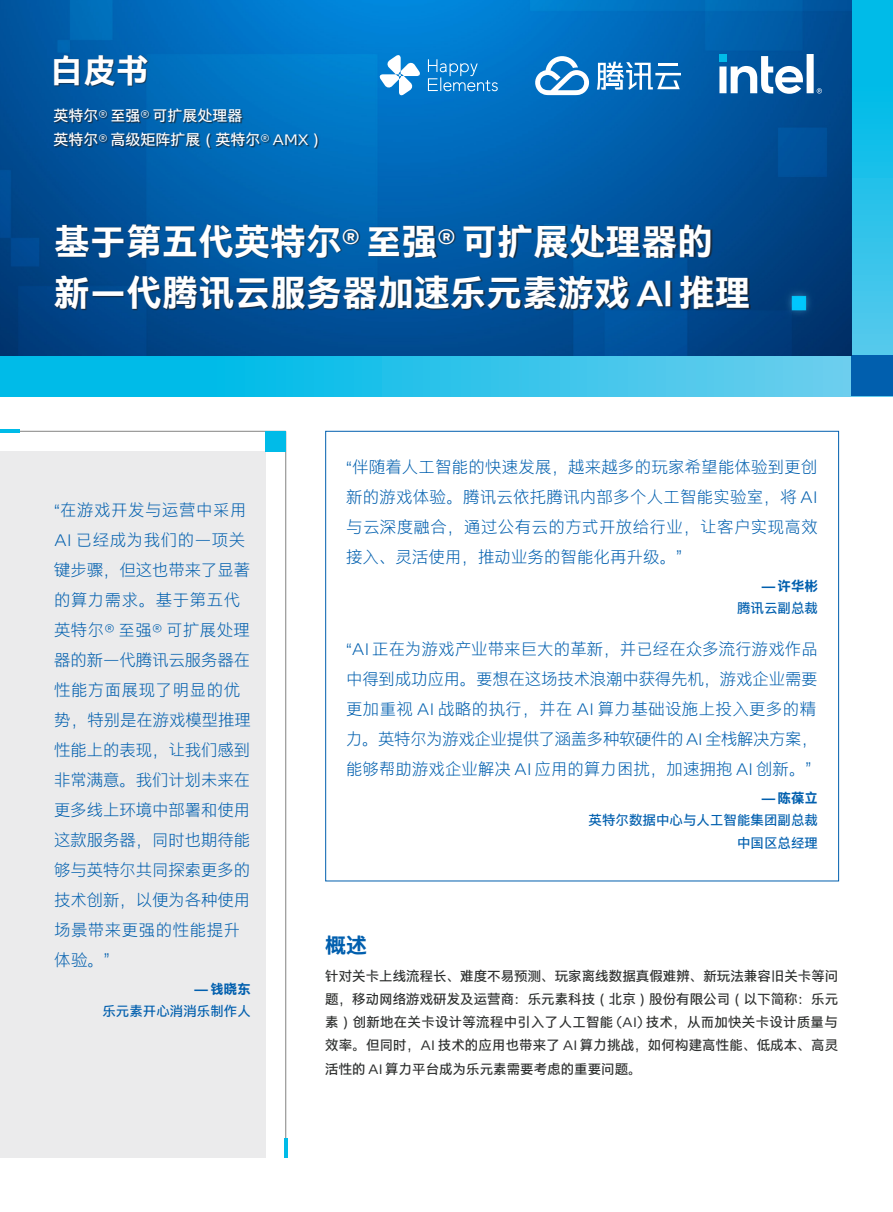
<style>
.page{position:relative;width:893px;height:1212px;background:#fff}
.page>*{position:absolute;margin:0;border:0;box-sizing:border-box;transform-origin:0 0}
.t1{font:700 36px/51px "Intel Clear Hans";color:#fff}
.t2{font:700 33px "Intel Clear Hans";color:#fff}
.t3{font:700 21px "Intel Clear Hans";color:#015fae}
.t4{font:300 16.5px/30px "Intel Clear Hans";color:#015fae;text-align:justify}
.t5{font:15px "Intel Clear Hans";color:#fff}
.t6{font:13.5px/23.2px "Intel Clear Hans";letter-spacing:.005em;color:#2d2f2e;text-align:justify}
.t7{font:13.5px "Intel Clear Hans";color:#015fae}
.t8{font:700 13.5px "Intel Clear Hans";color:#015fae}
.s1{font-family:"Intel One Text"}
.s2{font-family:"Intel One Display";font-weight:500}
</style>
<div class="page">
<div style="left:0;top:451px;width:266px;height:707px;background:#ebebec"></div>
<div style="left:0;top:355px;width:893px;height:41px;background:linear-gradient(to right,#00b8e7,#6fceee)"></div>
<svg style="left:851px;top:0;width:42px;height:355px"></svg>
<div style="left:851px;top:355px;width:42px;height:41px;background:#015fae"></div>
<img style="left:0;top:0;width:851px;height:355px">
<div style="left:55px;top:224px;width:696px;height:86px;background:#231f20;opacity:.75"></div>
<div style="left:54px;top:55px;width:265px;height:94px;background:#231f20;opacity:.75"></div>
<hr style="left:0;top:431px;width:286px;height:1px;background:#838382">
<hr style="left:285px;top:431px;width:1px;height:727px;background:#838382">
<div style="left:266px;top:431px;width:20px;height:20px;background:#00bbe8"></div>
<hr style="left:284px;top:1139px;width:3px;height:19px;background:#00bbe8">
<hr style="left:0;top:430px;width:19px;height:3px;background:#00bbe8">
<svg style="left:597px;top:62px;width:84px;height:28px"></svg>
<svg style="left:535px;top:56px;width:55px;height:39px"></svg>
<svg style="left:719px;top:54px;width:103px;height:40px"></svg>
<svg style="left:428px;top:59px;width:70px;height:32px"></svg>
<svg style="left:379px;top:54px;width:42px;height:42px"></svg>
<p class="t2" style="left:50px;top:51px;width:100px">白皮书</p>
<p class="t5" style="left:54px;top:107px;width:190px">英特尔<span class="s1">®</span> 至强<span class="s1">®</span> 可扩展处理器</p>
<p class="t5" style="left:54px;top:131px;width:272px">英特尔<span class="s1">®</span> 高级矩阵扩展（英特尔<span class="s1">® AMX</span>）</p>
<p class="t1" style="left:54px;top:216px;width:698px">基于第五代英特尔<span class="s2">®</span> 至强<span class="s2">®</span> 可扩展处理器的新一代腾讯云服务器加速乐元素游戏 <span class="s2">AI</span> 推理</p>
<p class="t4" style="left:54px;top:495px;width:198px;text-align:left">“在游戏开发与运营中采用<br><span class="s1">AI</span> 已经成为我们的一项关键步骤，但这也带来了显著的算力需求。基于第五代英特尔<span class="s1">®</span> 至强<span class="s1">®</span> 可扩展处理器的新一代腾讯云服务器在性能方面展现了明显的优势，特别是在游戏模型推理性能上的表现，让我们感到非常满意。我们计划未来在更多线上环境中部署和使用这款服务器，同时也期待能够与英特尔共同探索更多的技术创新，以便为各种使用场景带来更强的性能提升体验。”</p>
<p class="t8" style="left:194px;top:981px;width:58px">— 钱晓东</p>
<p class="t7" style="left:102px;top:1003px;width:150px">乐元素开心消消乐制作人</p>
<p class="t4" style="left:346px;top:452px;width:473px">“伴随着人工智能的快速发展，越来越多的玩家希望能体验到更创新的游戏体验。腾讯云依托腾讯内部多个人工智能实验室，将 <span class="s1">AI</span>与云深度融合，通过公有云的方式开放给行业，让客户实现高效接入、灵活使用，推动业务的智能化再升级。”</p>
<p class="t8" style="left:762px;top:578px;width:58px">— 许华彬</p>
<p class="t7" style="left:737px;top:600px;width:82px">腾讯云副总裁</p>
<p class="t4" style="left:346px;top:634px;width:473px">“<span class="s1">AI</span> 正在为游戏产业带来巨大的革新，并已经在众多流行游戏作品中得到成功应用。要想在这场技术浪潮中获得先机，游戏企业需要更加重视 <span class="s1">AI</span> 战略的执行，并在 <span class="s1">AI</span> 算力基础设施上投入更多的精力。英特尔为游戏企业提供了涵盖多种软硬件的 <span class="s1">AI</span> 全栈解决方案，能够帮助游戏企业解决 <span class="s1">AI</span> 应用的算力困扰，加速拥抱 <span class="s1">AI</span> 创新。”</p>
<p class="t8" style="left:762px;top:790px;width:58px">— 陈葆立</p>
<p class="t7" style="left:589px;top:812px;width:231px">英特尔数据中心与人工智能集团副总裁</p>
<p class="t7" style="left:737px;top:835px;width:82px">中国区总经理</p>
<p class="t3" style="left:325px;top:933px;width:43px">概述</p>
<p class="t6" style="left:325px;top:964px;width:514px">针对关卡上线流程长、难度不易预测、玩家离线数据真假难辨、新玩法兼容旧关卡等问题，移动网络游戏研发及运营商：乐元素科技（北京）股份有限公司（以下简称：乐元素）创新地在关卡设计等流程中引入了人工智能 <span class="s1">(AI)</span> 技术，从而加快关卡设计质量与效率。但同时，<span class="s1">AI</span> 技术的应用也带来了 <span class="s1">AI</span> 算力挑战，如何构建高性能、低成本、高灵活性的 <span class="s1">AI</span> 算力平台成为乐元素需要考虑的重要问题。</p>
</div>
